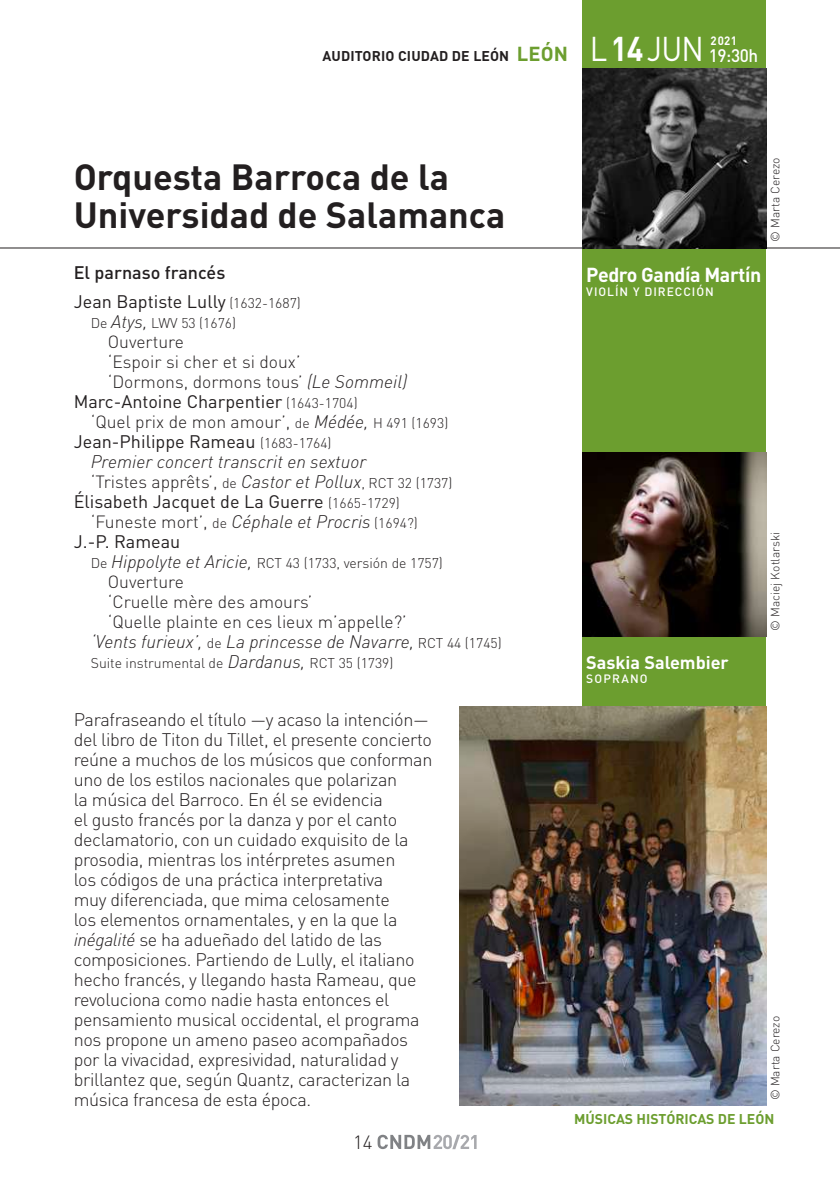
<style>
.page{position:relative;width:840px;height:1191px;background:#fff}
.page>*{position:absolute;margin:0;border:0;box-sizing:border-box;transform-origin:0 0}
.t1{font:700 36px/38px "DIN";color:#231f20}
.t2{font:700 20px "DIN";letter-spacing:-.02em;color:#fff}
.t3{font:300 19px "DIN";color:#231f20}
.t4{font:300 18px/20px "DIN";letter-spacing:-.02em;color:#231f20}
.t5{font:italic 300 18px/20px "DIN";color:#231f20}
.t6{font:18px/28.8px "DIN";color:#231f20}
.t7{font:700 18px "DIN";color:#fff}
.t8{font:500 18px "DIN";color:#fff;scale:.95 1}
.t9{font:300 17.6px/20px "DIN";color:#231f20}
.t10{font:300 14px "DIN";color:#231f20}
.t11{font:700 14px "DIN";letter-spacing:.01em;color:#231f20}
.t12{font:700 14px "DIN";color:#6c9e2f}
.t13{font:300 12px "DIN";color:#231f20}
.t14{font:500 12px "DIN";letter-spacing:.08em;color:#fff}
.t15{font:500 12px "DIN";letter-spacing:.1em;color:#fff}
.t16{font:700 12px "DIN";color:#fff;scale:.95 1}
.s1{font-size:20px;color:#6c9e2f}
.s2{font-weight:400;font-size:34px;color:#fff}
.s3{font-size:34px;color:#fff}
.s4{font-weight:500}
.s5{font-weight:300;font-size:14px}
.s6{font-style:italic;font-size:18px}
.s7{font-size:14px}
.s8{font-weight:400;font-style:normal}
.s9{font-style:normal;font-size:14px}
.s10{font-style:normal;font-size:17.6px}
.s11{font-style:italic}
</style>
<div class="page">
<svg style="left:377px;top:1134px;width:99px;height:15px"></svg>
<div style="left:582px;top:0;width:183px;height:1106px;background:#6c9e2f"></div>
<hr style="left:0;top:248px;width:839px;height:1px;background:#231f20">
<img style="left:582px;top:68px;width:183px;height:180px">
<img style="left:459px;top:706px;width:306px;height:400px">
<img style="left:582px;top:452px;width:183px;height:184px">
<p class="t11" style="left:322px;top:46px;width:383px">AUDITORIO CIUDAD DE LEÓN <span class="s1">LEÓN</span> <span class="s2">L</span><span class="s3">14</span><span class="s2">JUN</span></p>
<p class="t16" style="left:710px;top:32px;width:29px">2021</p>
<p class="t8" style="left:708px;top:44px;width:53px">19:30h</p>
<h1 class="t1" style="left:74px;top:157px;width:433px">Orquesta Barroca de la<br>Universidad de Salamanca</h1>
<p class="t6" style="left:74px;top:258px;width:228px"><span class="s4">El parnaso francés<br></span>Jean Baptiste Lully <span class="s5">(1632-1687)</span></p>
<p class="t10" style="left:91px;top:314px;width:147px">De <span class="s6">Atys,</span> LWV 53 (1676)</p>
<p class="t9" style="left:108px;top:332px;width:301px">Ouverture<br>‘Espoir si cher et si doux’<br>‘Dormons, dormons tous’ <span class="s6">(Le Sommeil)</span></p>
<p class="t6" style="left:74px;top:387px;width:285px">Marc-Antoine Charpentier <span class="s5">(1643-1704)</span></p>
<p class="t9" style="left:91px;top:412px;width:359px">‘Quel prix de mon amour’, <span class="s7">de</span> <span class="s6">Médée,</span> <span class="s7">H 491 (1693)</span></p>
<p class="t5" style="left:91px;top:431px;width:277px;text-indent:-17px"><span class="s8">Jean-Philippe Rameau</span> <span class="s9">(1683-1764)<br></span>Premier concert transcrit en sextuor</p>
<p class="t9" style="left:91px;top:472px;width:363px">‘Tristes apprêts’, <span class="s7">de</span> <span class="s6">Castor et Pollux</span><span class="s7">, RCT 32 (1737)</span></p>
<p class="t6" style="left:74px;top:487px;width:327px">Élisabeth Jacquet de La Guerre <span class="s5">(1665-1729)</span></p>
<p class="t5" style="left:91px;top:511px;width:328px"><span class="s10">‘Funeste mort’,</span> <span class="s9">de</span> Céphale et Procris <span class="s9">(1694?)</span></p>
<p class="t6" style="left:74px;top:527px;width:108px">J.-P. Rameau</p>
<p class="t10" style="left:91px;top:554px;width:353px">De <span class="s6">Hippolyte et Aricie,</span> RCT 43 (1733, versión de 1757)</p>
<p class="t9" style="left:108px;top:572px;width:300px">Ouverture<br>‘Cruelle mère des amours’<br>‘Quelle plainte en ces lieux m’appelle?’</p>
<p class="t5" style="left:91px;top:631px;width:412px">‘Vents furieux’, <span class="s9">de</span> La princesse de Navarre, <span class="s9">RCT 44 (1745)</span></p>
<p class="t10" style="left:91px;top:654px;width:304px">Suite instrumental de <span class="s6">Dardanus,</span> RCT 35 (1739)</p>
<p class="t2" style="left:586px;top:262px;width:176px">Pedro Gandía Martín</p>
<p class="t14" style="left:586px;top:284px;width:129px">VIOLÍN Y DIRECCIÓN</p>
<p class="t13" style="left:767px;top:242px;width:86px;rotate:-90deg">© Marta Cerezo</p>
<p class="t7" style="left:586px;top:650px;width:144px">Saskia Salembier</p>
<p class="t15" style="left:586px;top:670px;width:63px">SOPRANO</p>
<p class="t13" style="left:767px;top:630px;width:100px;rotate:-90deg">© Maciej Kotlarski</p>
<p class="t4" style="left:74px;top:709px;width:360px">Parafraseando el título —y acaso la intención— del libro de Titon du Tillet, el presente concierto reúne a muchos de los músicos que conforman uno de los estilos nacionales que polarizan<br>la música del Barroco. En él se evidencia<br>el gusto francés por la danza y por el canto declamatorio, con un cuidado exquisito de la prosodia, mientras los intérpretes asumen<br>los códigos de una práctica interpretativa<br>muy diferenciada, que mima celosamente<br>los elementos ornamentales, y en la que la <span class="s11">inégalité</span> se ha adueñado del latido de las composiciones. Partiendo de Lully, el italiano hecho francés, y llegando hasta Rameau, que revoluciona como nadie hasta entonces el pensamiento musical occidental, el programa nos propone un ameno paseo acompañados por la vivacidad, expresividad, naturalidad y brillantez que, según Quantz, caracterizan la música francesa de esta época.</p>
<p class="t3" style="left:353px;top:1130px;width:21px">14</p>
<p class="t13" style="left:767px;top:1100px;width:86px;rotate:-90deg">© Marta Cerezo</p>
<p class="t12" style="left:574px;top:1110px;width:201px">MÚSICAS HISTÓRICAS DE LEÓN</p>
</div>
